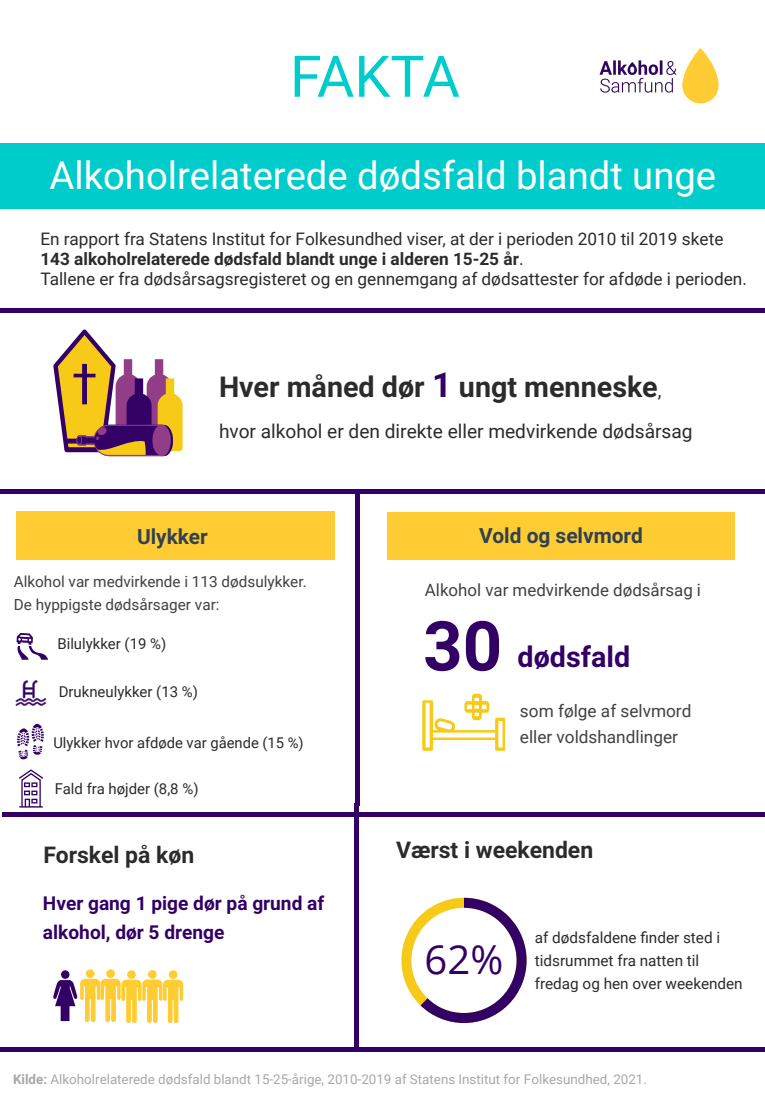
<style>
.page{position:relative;width:765px;height:1103px;background:#fff}
.page>*{position:absolute;margin:0;border:0;box-sizing:border-box;transform-origin:0 0}
.t1{font:700 68.88px "Roboto";color:#306}
.t2{font:57.5px "Roboto";letter-spacing:-.02em;color:#0cc}
.t3{font:40px "Open Sans";color:#306}
.t4{font:38.25px "Roboto";color:#fff}
.t5{font:700 28.75px "Roboto";color:#2b2b2b}
.t6{font:700 28.75px "Roboto";color:#306}
.t7{font:700 23px "Roboto";color:#2b2b2b}
.t8{font:700 20.88px "Roboto";color:#314152}
.t9{font:19.12px "Roboto";color:#2b2b2b}
.t10{font:700 19.12px/28.8px "Roboto";color:#306}
.t11{font:17.25px/20.1px "Roboto";color:#2b2b2b}
.t12{font:17.25px/25.9px "Roboto";color:#414042}
.t13{font:16.88px "Roboto";color:#414042}
.t14{font:15.38px/23px "Roboto";color:#2b2b2b}
.t15{font:15.38px/23px "Roboto";color:#414042}
.t16{font:15px "Roboto";color:#2b2b2b}
.t17{font:14.75px "Roboto";color:#2b2b2b}
.t18{font:13.38px "Roboto";color:#a8a8a8}
.s1{font-weight:700}
.s2{font-size:34.5px;color:#306}
.s3{font-weight:400;font-size:19.12px}
</style>
<div class="page">
<img style="left:599px;top:60px;width:90px;height:40px">
<svg style="left:682px;top:48px;width:37px;height:55px;fill:#fc3"></svg>
<div style="left:0;top:144px;width:765px;height:65px;background:#0cc"></div>
<div style="left:1px;top:308px;width:177px;height:5px;background:#306"></div>
<div style="left:178px;top:308px;width:177px;height:5px;background:#306"></div>
<div style="left:355px;top:308px;width:178px;height:5px;background:#306"></div>
<div style="left:533px;top:308px;width:177px;height:5px;background:#306"></div>
<div style="left:710px;top:308px;width:55px;height:5px;background:#306"></div>
<div style="left:1px;top:489px;width:177px;height:5px;background:#306"></div>
<div style="left:178px;top:489px;width:177px;height:5px;background:#306"></div>
<div style="left:355px;top:489px;width:178px;height:5px;background:#306"></div>
<div style="left:533px;top:489px;width:177px;height:5px;background:#306"></div>
<div style="left:710px;top:489px;width:55px;height:5px;background:#306"></div>
<div style="left:16px;top:511px;width:319px;height:49px;background:#fc3"></div>
<svg style="left:19px;top:769px;width:24px;height:38px"></svg>
<svg style="left:17px;top:724px;width:27px;height:35px"></svg>
<svg style="left:16px;top:680px;width:30px;height:26px"></svg>
<svg style="left:17px;top:633px;width:31px;height:26px"></svg>
<svg style="left:401px;top:897px;width:126px;height:126px"></svg>
<div style="left:3px;top:811px;width:177px;height:5px;background:#306"></div>
<div style="left:180px;top:811px;width:177px;height:5px;background:#306"></div>
<div style="left:357px;top:811px;width:178px;height:5px;background:#306"></div>
<div style="left:535px;top:811px;width:177px;height:5px;background:#306"></div>
<div style="left:712px;top:811px;width:53px;height:5px;background:#306"></div>
<svg style="left:53px;top:969px;width:130px;height:54px"></svg>
<div style="left:354px;top:870px;width:5px;height:177px;background:#306"></div>
<div style="left:354px;top:804px;width:5px;height:66px;background:#306"></div>
<div style="left:0;top:1047px;width:176px;height:5px;background:#306"></div>
<div style="left:176px;top:1047px;width:177px;height:5px;background:#306"></div>
<div style="left:353px;top:1047px;width:178px;height:5px;background:#306"></div>
<div style="left:531px;top:1047px;width:177px;height:5px;background:#306"></div>
<div style="left:708px;top:1047px;width:57px;height:5px;background:#306"></div>
<svg style="left:53px;top:329px;width:130px;height:127px"></svg>
<svg style="left:422px;top:693px;width:83px;height:57px"></svg>
<div style="left:355px;top:627px;width:5px;height:178px;background:#306"></div>
<div style="left:355px;top:491px;width:5px;height:136px;background:#306"></div>
<div style="left:387px;top:512px;width:348px;height:48px;background:#fc3"></div>
<h2 class="t2" style="left:290px;top:43px;width:171px">FAKTA</h2>
<h3 class="t4" style="left:50px;top:153px;width:668px">Alkoholrelaterede dødsfald blandt unge</h3>
<p class="t11" style="left:40px;top:229px;width:708px">En rapport fra Statens Institut for Folkesundhed viser, at der i perioden 2010 til 2019 skete<br><span class="s1">143 alkoholrelaterede dødsfald blandt unge i alderen 15-25 år</span>.<br>Tallene er fra dødsårsagsregisteret og en gennemgang af dødsattester for afdøde i perioden.</p>
<h3 class="t5" style="left:219px;top:370px;width:444px">Hver måned dør <span class="s2">1</span> ungt menneske<span class="s3">,</span></h3>
<p class="t9" style="left:219px;top:420px;width:475px">hvor alkohol er den direkte eller medvirkende dødsårsag</p>
<p class="t8" style="left:137px;top:524px;width:72px">Ulykker</p>
<p class="t8" style="left:479px;top:523px;width:165px">Vold og selvmord</p>
<p class="t15" style="left:14px;top:570px;width:294px">Alkohol var medvirkende i 113 dødsulykker.<br>De hyppigste dødsårsager var:</p>
<p class="t16" style="left:57px;top:635px;width:110px">Bilulykker (19 %)</p>
<p class="t16" style="left:59px;top:683px;width:141px">Drukneulykker (13 %)</p>
<p class="t17" style="left:53px;top:734px;width:252px">Ulykker hvor afdøde var gående (15 %)</p>
<p class="t16" style="left:55px;top:780px;width:145px">Fald fra højder (8,8 %)</p>
<h3 class="t7" style="left:43px;top:841px;width:152px">Forskel på køn</h3>
<p class="t10" style="left:43px;top:889px;width:283px">Hver gang 1 pige dør på grund af alkohol, dør 5 drenge</p>
<p class="t13" style="left:425px;top:580px;width:278px">Alkohol var medvirkende dødsårsag i</p>
<h1 class="t1" style="left:423px;top:606px;width:81px">30</h1>
<p class="t12" style="left:520px;top:698px;width:173px">som følge af selvmord eller voldshandlinger</p>
<h3 class="t6" style="left:518px;top:640px;width:114px">dødsfald</h3>
<h3 class="t7" style="left:396px;top:837px;width:199px">Værst i weekenden</h3>
<h3 class="t3" style="left:425px;top:931px;width:80px">62%</h3>
<p class="t14" style="left:535px;top:925px;width:209px">af dødsfaldene fi nder sted i tidsrummet fra natten til fredag og hen over weekenden</p>
<p class="t18" style="left:13px;top:1071px;width:635px"><span class="s1">Kilde:</span> Alkoholrelaterede dødsfald blandt 15-25-årige, 2010-2019 af Statens Institut for Folkesundhed, 2021.</p>
</div>
